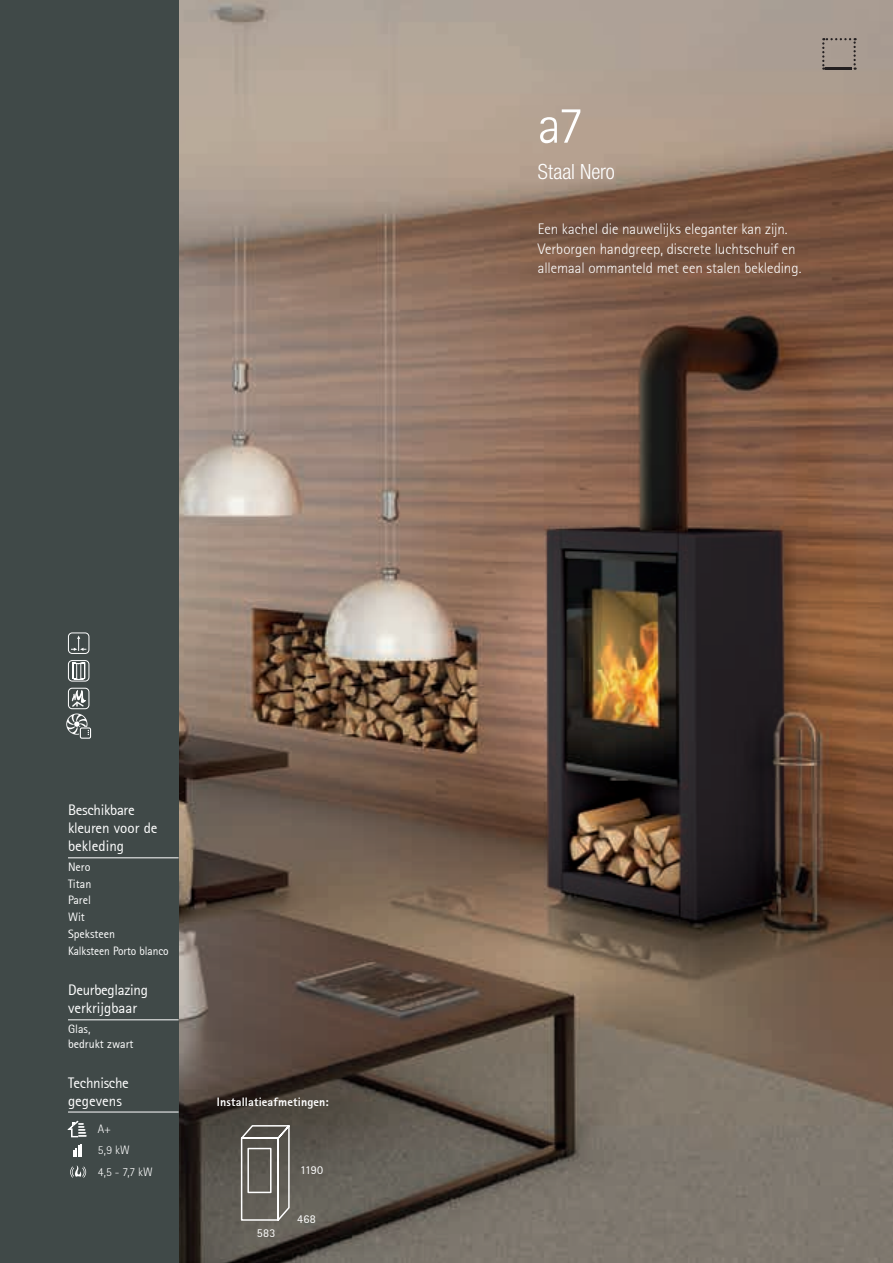
<style>
.page{position:relative;width:893px;height:1263px;background:#fff}
.page>*{position:absolute;margin:0;border:0;box-sizing:border-box;transform-origin:0 0}
.t1{font:300 52.5px "Rotis Sans Serif";color:#fff}
.t2{font:300 condensed 21px "Helvetica Neue";color:#fff}
.t3{font:300 15px/19.5px "Rotis Sans Serif";color:#fff}
.t4{font:15px/18px "Rotis Sans Serif";letter-spacing:-.02em;color:#fff}
.t5{font:12px/16.8px "Rotis Sans Serif";color:#fff}
.t6{font:800 12px "Rotis Sans Serif";letter-spacing:.015em;color:#fff}
.t7{font:300 12px/21.3px "Rotis Sans Serif";color:#fff}
</style>
<div class="page">
<img style="left:179px;top:0;width:714px;height:1263px">
<svg style="left:822px;top:38px;width:34px;height:32px"></svg>
<hr style="left:826px;top:67px;width:26px;height:3px;background:#231f20">
<div style="left:0;top:0;width:179px;height:1263px;background:#404948"></div>
<div style="left:68px;top:632px;width:21px;height:22px;border:1px solid #fff;border-radius:4px"></div>
<svg style="left:71px;top:635px;width:15px;height:16px"></svg>
<div style="left:68px;top:660px;width:21px;height:21px;border:1px solid #fff;border-radius:4px"></div>
<svg style="left:72px;top:662px;width:13px;height:18px"></svg>
<div style="left:68px;top:688px;width:21px;height:21px;border:1px solid #fff;border-radius:4px"></div>
<svg style="left:72px;top:690px;width:14px;height:17px"></svg>
<div style="left:80px;top:727px;width:11px;height:12px;border:1px solid #fff"></div>
<svg style="left:66px;top:713px;width:23px;height:22px"></svg>
<svg style="left:239px;top:1122px;width:53px;height:100px;background:#75726c"></svg>
<hr style="left:68px;top:857px;width:111px;height:1px;background:#fff">
<hr style="left:68px;top:1019px;width:111px;height:1px;background:#fff">
<hr style="left:68px;top:1112px;width:111px;height:1px;background:#fff">
<svg style="left:68px;top:1121px;width:19px;height:16px"></svg>
<svg style="left:73px;top:1144px;width:9px;height:13px"></svg>
<svg style="left:70px;top:1165px;width:16px;height:13px"></svg>
<h1 class="t1" style="left:538px;top:95px;width:47px">a7</h1>
<h2 class="t2" style="left:538px;top:159px;width:78px">Staal Nero</h2>
<p class="t3" style="left:538px;top:219px;width:265px">Een kachel die nauwelijks eleganter kan zijn.<br>Verborgen handgreep, discrete luchtschuif en allemaal ommanteld met een stalen bekleding.</p>
<p class="t4" style="left:68px;top:801px;width:91px">Beschikbare kleuren voor de bekleding</p>
<p class="t5" style="left:68px;top:858px;width:102px">Nero<br>Titan<br>Parel<br>Wit<br>Speksteen<br>Kalksteen Porto blanco</p>
<p class="t4" style="left:68px;top:981px;width:81px">Deurbeglazing verkrijgbaar</p>
<p class="t5" style="left:68px;top:1021px;width:67px;line-height:15px">Glas,<br>bedrukt zwart</p>
<p class="t4" style="left:68px;top:1073px;width:62px">Technische gegevens</p>
<p class="t7" style="left:98px;top:1118px;width:57px">A+<br>5,9 kW<br>4,5 - 7,7 kW</p>
<p class="t6" style="left:217px;top:1094px;width:113px">Installatieafmetingen:</p>
<p class="t5" style="left:300px;top:1162px;width:25px">1190</p>
<p class="t5" style="left:257px;top:1224px;width:20px">583</p>
<p class="t5" style="left:297px;top:1210px;width:20px">468</p>
</div>
